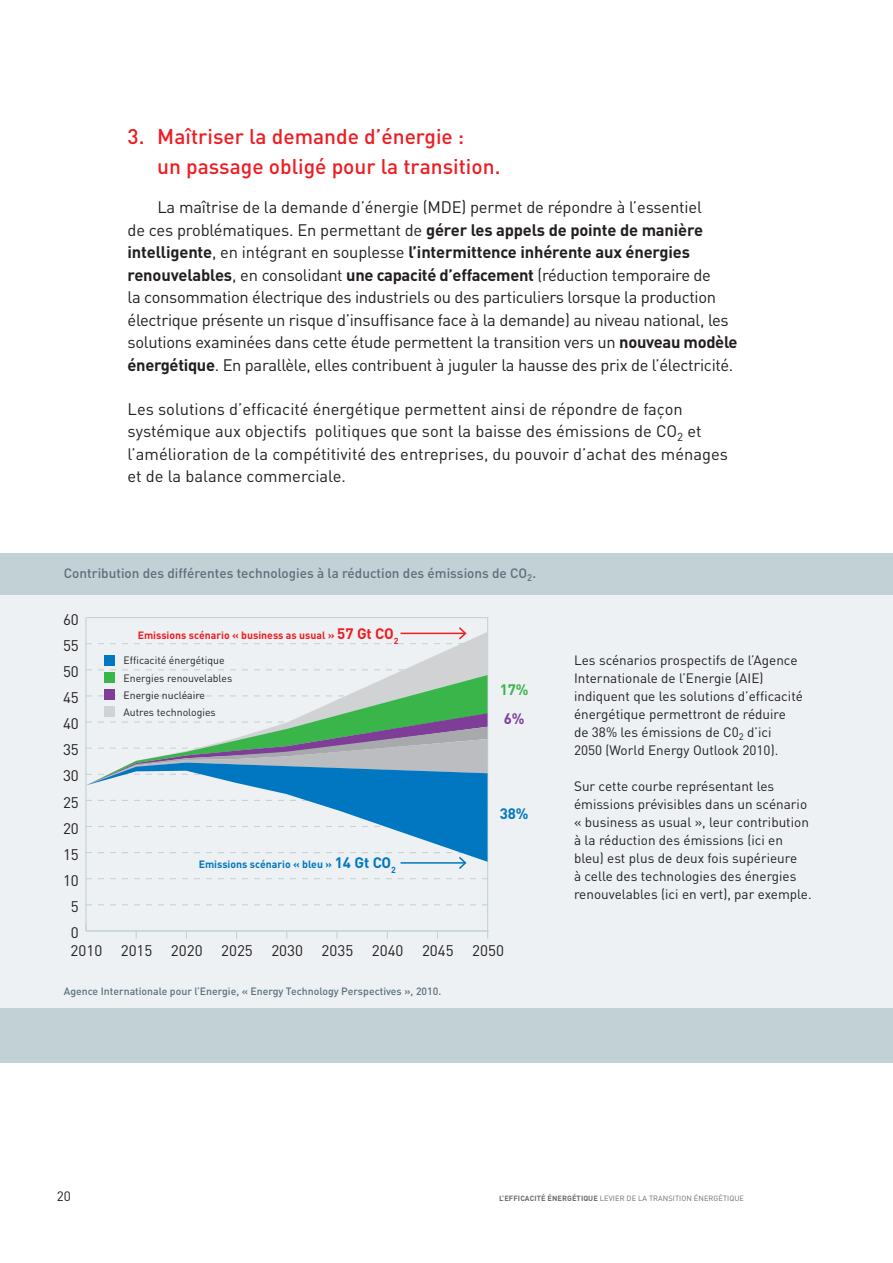
<style>
.page{position:relative;width:893px;height:1263px;background:#fff}
.page>*{position:absolute;margin:0;border:0;box-sizing:border-box;transform-origin:0 0}
.t1{font:500 21px/30px "DINOT";color:#ee1d23}
.t2{font:16.5px/22.5px "DINOT";letter-spacing:-.015em;color:#231f20}
.t3{font:15.15px "DINOT";color:#231f20}
.t4{font:700 15px "DINOT";color:#0077c0}
.t5{font:700 15px "DINOT";color:#3ab54a}
.t6{font:700 15px "DINOT";color:#7e3e98}
.t7{font:13.5px/18px "DINOT";color:#231f20}
.t8{font:500 13.5px "DINOT";color:#5b6f7b}
.t9{font:10.5px/17.2px "DINOT";color:#231f20}
.t10{font:500 10.5px "DINOT";color:#5b6f7b}
.t11{font:700 10.5px "DINOT";color:#ee1d23}
.t12{font:700 10.5px "DINOT";color:#0077c0}
.t13{font:7.5px "DINOT";letter-spacing:.01em;color:#6c6d70}
.s1{font-weight:700}
.s2{font-size:15px}
</style>
<div class="page">
<div style="left:0;top:553px;width:893px;height:509px;background:#c2d1d5"></div>
<div style="left:0;top:595px;width:893px;height:413px;background:#edf1f3"></div>
<svg style="left:336px;top:931px;width:2px;height:8px"></svg>
<hr style="left:487px;top:618px;width:1px;height:321px;background:#c2d1d5">
<hr style="left:85px;top:618px;width:2px;height:313px;background:#c2d1d5">
<hr style="left:86px;top:930px;width:403px;height:1px;background:#c2d1d5">
<svg style="left:87px;top:904px;width:402px;height:1px"></svg>
<svg style="left:87px;top:878px;width:402px;height:1px"></svg>
<hr style="left:86px;top:617px;width:403px;height:1px;background:#c2d1d5">
<svg style="left:86px;top:644px;width:402px;height:25px"></svg>
<svg style="left:86px;top:627px;width:403px;height:17px"></svg>
<svg style="left:86px;top:669px;width:403px;height:200px"></svg>
<p class="t1" style="left:157px;top:120px;width:345px;text-indent:-30px">3. Maîtriser la demande d’énergie :<br>un passage obligé pour la transition.</p>
<p class="t2" style="left:128px;top:195px;width:612px;text-indent:30px">La maîtrise de la demande d’énergie (MDE) permet de répondre à l’essentiel<br>de ces problématiques. En permettant de <span class="s1">gérer les appels de pointe de manière intelligente</span>, en intégrant en souplesse <span class="s1">l’intermittence inhérente aux énergies renouvelables</span>, en consolidant <span class="s1">une capacité d’effacement</span> (réduction temporaire de<br>la consommation électrique des industriels ou des particuliers lorsque la production électrique présente un risque d’insuffisance face à la demande) au niveau national, les solutions examinées dans cette étude permettent la transition vers un <span class="s1">nouveau modèle énergétique</span>. En parallèle, elles contribuent à juguler la hausse des prix de l’électricité.</p>
<p class="t2" style="left:128px;top:397px;width:602px">Les solutions d’efficacité énergétique permettent ainsi de répondre de façon systémique aux objectifs politiques que sont la baisse des émissions de CO<sub>2</sub> et l’amélioration de la compétitivité des entreprises, du pouvoir d’achat des ménages et de la balance commerciale.</p>
<p class="t8" style="left:64px;top:564px;width:474px">Contribution des différentes technologies à la réduction des émissions de CO<sub>2</sub>.</p>
<p class="t3" style="left:63px;top:609px;width:17px">60</p>
<p class="t3" style="left:63px;top:635px;width:17px">55</p>
<p class="t3" style="left:63px;top:661px;width:17px">50</p>
<p class="t3" style="left:63px;top:687px;width:17px">45</p>
<p class="t3" style="left:63px;top:713px;width:17px">40</p>
<p class="t3" style="left:63px;top:739px;width:17px">35</p>
<p class="t3" style="left:63px;top:766px;width:17px">30</p>
<p class="t3" style="left:63px;top:792px;width:17px">25</p>
<p class="t3" style="left:63px;top:818px;width:17px">20</p>
<p class="t3" style="left:63px;top:844px;width:17px">15</p>
<p class="t3" style="left:63px;top:870px;width:17px">10</p>
<p class="t3" style="left:71px;top:896px;width:9px">5</p>
<p class="t3" style="left:71px;top:922px;width:9px">0</p>
<p class="t11" style="left:138px;top:628px;width:262px">Emissions scénario « business as usual » <span class="s2">57 Gt CO</span><sub>2</sub></p>
<p class="t9" style="left:124px;top:651px;width:110px">Efficacité énergétique<br>Energies renouvelables<br>Energie nucléaire<br>Autres technologies</p>
<p class="t12" style="left:199px;top:857px;width:199px">Emissions scénario « bleu » <span class="s2">14 Gt CO</span><sub>2</sub></p>
<p class="t5" style="left:500px;top:679px;width:31px">17%</p>
<p class="t6" style="left:504px;top:708px;width:22px">6%</p>
<p class="t4" style="left:500px;top:803px;width:31px">38%</p>
<p class="t3" style="left:71px;top:940px;width:435px">2010 2015 2020 2025 2030 2035 2040 2045 2050</p>
<p class="t10" style="left:64px;top:984px;width:379px">Agence Internationale pour l’Energie, « Energy Technology Perspectives », 2010.</p>
<p class="t7" style="left:574px;top:651px;width:230px">Les scénarios prospectifs de l’Agence Internationale de l’Energie (AIE) indiquent que les solutions d’efficacité énergétique permettront de réduire de 38% les émissions de C0<sub>2</sub> d’ici 2050 (World Energy Outlook 2010).</p>
<p class="t7" style="left:574px;top:777px;width:239px">Sur cette courbe représentant les émissions prévisibles dans un scénario « business as usual », leur contribution à la réduction des émissions (ici en bleu) est plus de deux fois supérieure<br>à celle des technologies des énergies renouvelables (ici en vert), par exemple.</p>
<p class="t7" style="left:57px;top:1186px;width:16px">20</p>
<p class="t13" style="left:499px;top:1193px;width:247px"><span class="s1">L’efficacité énergétique</span> levier de la transition énergétique</p>
</div>
